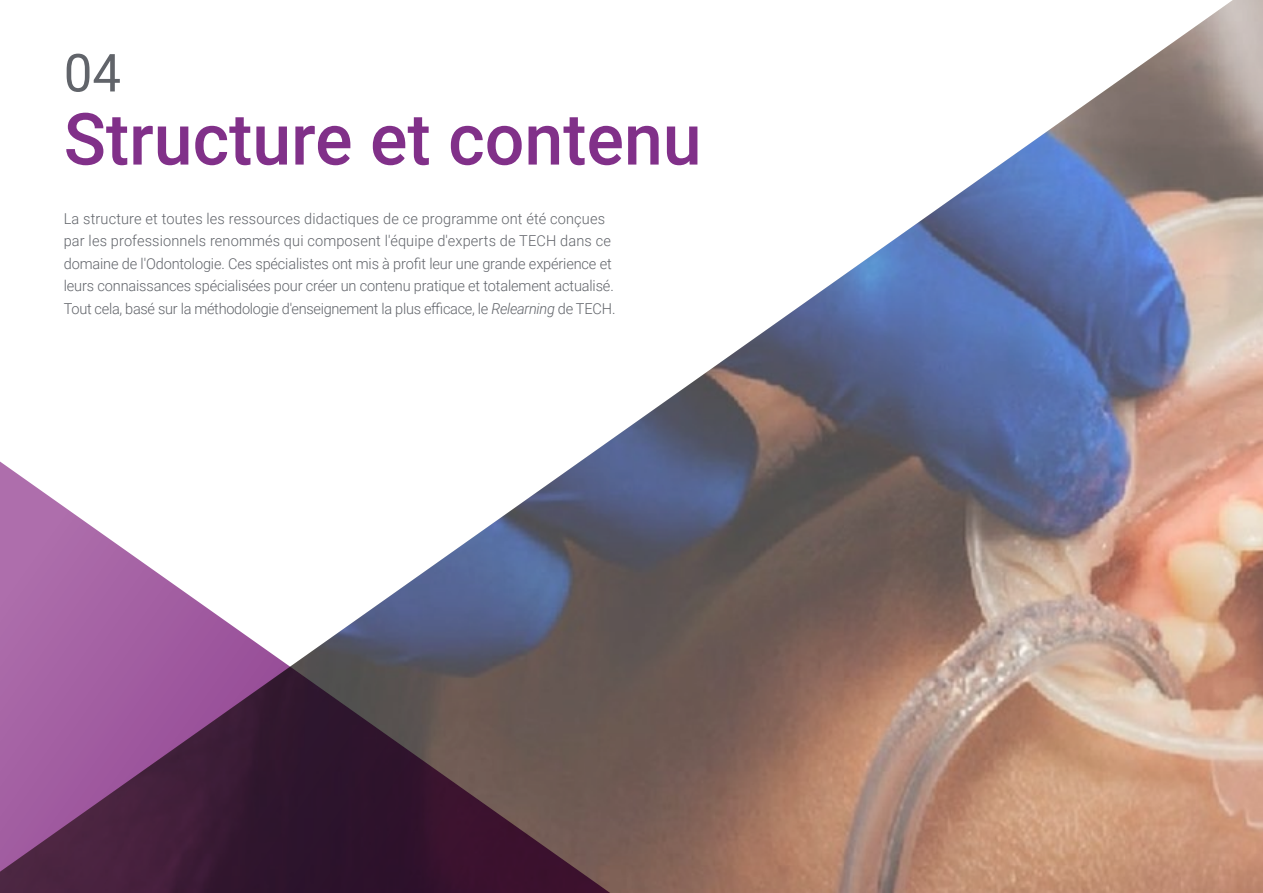
<style>
.page{position:relative;width:1263px;height:893px;background:#fff}
.page>*{position:absolute;margin:0;border:0;box-sizing:border-box;transform-origin:0 0}
.t1{font:500 72px "Roboto";color:#813089}
.t2{font:52.5px "Roboto";color:#61646a}
.t3{font:300 15px/22.5px "Roboto";letter-spacing:-.01em;color:#61646a}
.s1{font-style:italic}
</style>
<div class="page">
<img style="left:602px;top:0;width:661px;height:893px">
<svg style="left:0;top:446px;width:640px;height:447px"></svg>
<h2 class="t2" style="left:64px;top:36px;width:59px">04</h2>
<h1 class="t1" style="left:64px;top:89px;width:639px">Structure et contenu</h1>
<p class="t3" style="left:64px;top:207px;width:553px">La structure et toutes les ressources didactiques de ce programme ont été conçues par les professionnels renommés qui composent l'équipe d'experts de TECH dans ce domaine de l'Odontologie. Ces spécialistes ont mis à profit leur une grande expérience et leurs connaissances spécialisées pour créer un contenu pratique et totalement actualisé.<br>Tout cela, basé sur la méthodologie d'enseignement la plus efficace, le <span class="s1">Relearning</span> de TECH.</p>
</div>
